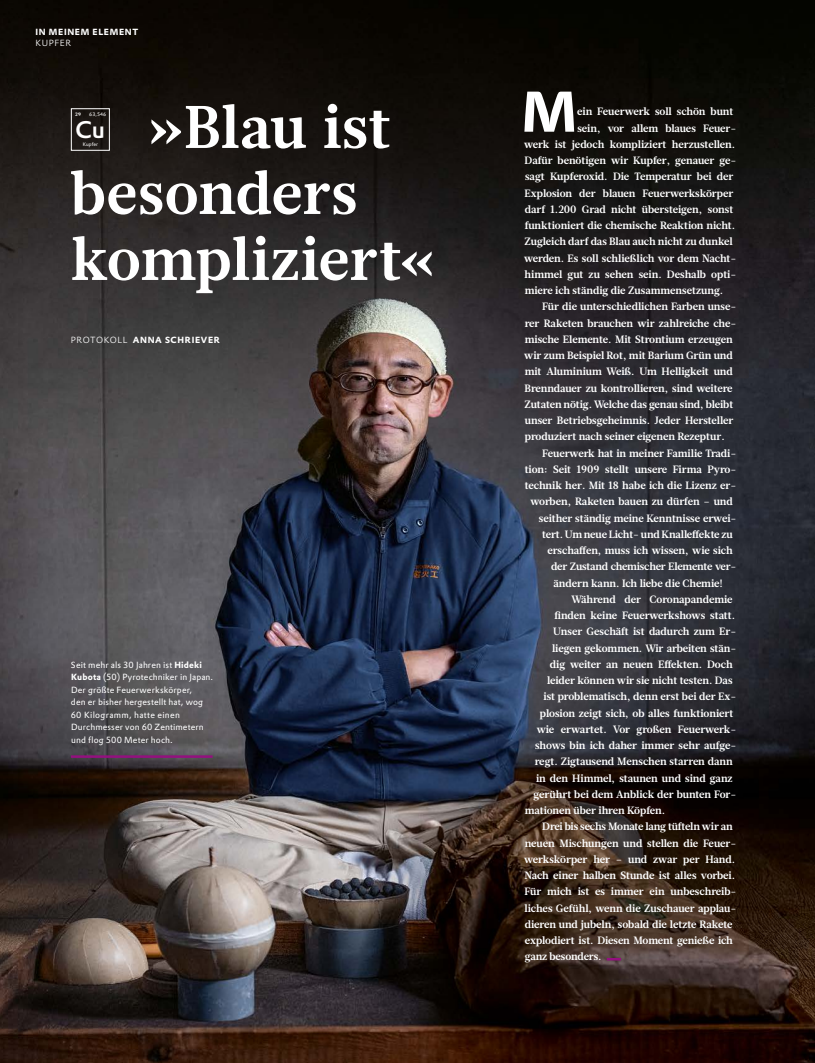
<style>
.page{position:relative;width:815px;height:1063px;background:#fff}
.page>*{position:absolute;margin:0;border:0;box-sizing:border-box;transform-origin:0 0}
.t1{font:700 60px/66px "Glosa Text";letter-spacing:.005em;color:#fff}
.t2{font:700 56.12px "Evonik Prokyon";color:#fff}
.t3{font:500 23.5px "Evonik Prokyon";color:#fff}
.t4{font:700 10.62px "Glosa Text";letter-spacing:-.01em;color:#fff}
.t5{font:8.75px/12.5px "Evonik Prokyon";letter-spacing:.015em;color:#fff}
.t6{font:700 8.75px "Evonik Prokyon";letter-spacing:.08em;color:#fff}
.t7{font:300 8.75px "Evonik Prokyon";letter-spacing:.07em;color:#fff}
.t8{font:5px "Evonik Prokyon";letter-spacing:.005em;color:#fff}
.t9{font:900 5px "Glosa Text";color:#fff}
.s1{font-weight:300}
.s2{font-weight:700}
</style>
<div class="page">
<img style="left:0;top:0;width:815px;height:1063px">
<div style="left:71px;top:108px;width:39px;height:43px;border:1px solid #fff"></div>
<hr style="left:71px;top:755px;width:142px;height:3px;background:#94107f">
<svg style="left:607px;top:958px;width:14px;height:2px"></svg>
<p class="t6" style="left:35px;top:25px;width:104px">IN MEINEM ELEMENT</p>
<p class="t7" style="left:35px;top:36px;width:37px">KUPFER</p>
<h1 class="t1" style="left:71px;top:95px;width:368px;text-indent:75px">»Blau ist besonders kompliziert«</h1>
<p class="t8" style="left:89px;top:111px;width:19px">63,546</p>
<p class="t9" style="left:75px;top:111px;width:7px">29</p>
<h3 class="t3" style="left:75px;top:111px;width:32px">Cu</h3>
<p class="t8" style="left:83px;top:141px;width:17px">Kupfer</p>
<p class="t6" style="left:71px;top:333px;width:151px"><span class="s1">PROTOKOLL</span> ANNA SCHRIEVER</p>
<p class="t5" style="left:71px;top:658px;width:144px">Seit mehr als 30 Jahren ist <span class="s2">Hideki<br>Kubota</span> (50) Pyrotechniker in Japan.<br>Der größte Feuerwerkskörper,<br>den er bisher hergestellt hat, wog<br>60 Kilogramm, hatte einen<br>Durchmesser von 60 Zentimetern und flog 500 Meter hoch.</p>
<h2 class="t2" style="left:522px;top:66px;width:56px">M</h2>
<p class="t4" style="left:577px;top:105px;width:158px">ein Feuerwerk soll schön bunt</p>
<p class="t4" style="left:577px;top:121px;width:161px">sein, vor allem blaues Feuer-</p>
<p class="t4" style="left:524px;top:137px;width:213px">werk ist jedoch kompliziert herzustellen.</p>
<p class="t4" style="left:525px;top:154px;width:213px">Dafür benötigen wir Kupfer, genauer ge-</p>
<p class="t4" style="left:525px;top:170px;width:210px">sagt Kupferoxid. Die Temperatur bei der</p>
<p class="t4" style="left:525px;top:186px;width:210px">Explosion der blauen Feuerwerkskörper</p>
<p class="t4" style="left:525px;top:202px;width:210px">darf 1.200 Grad nicht übersteigen, sonst</p>
<p class="t4" style="left:525px;top:218px;width:212px">funktioniert die chemische Reaktion nicht.</p>
<p class="t4" style="left:525px;top:235px;width:210px">Zugleich darf das Blau auch nicht zu dunkel</p>
<p class="t4" style="left:524px;top:251px;width:214px">werden. Es soll schließlich vor dem Nacht-</p>
<p class="t4" style="left:525px;top:267px;width:213px">himmel gut zu sehen sein. Deshalb opti-</p>
<p class="t4" style="left:525px;top:283px;width:200px">miere ich ständig die Zusammensetzung.</p>
<p class="t4" style="left:542px;top:300px;width:196px">Für die unterschiedlichen Farben unse-</p>
<p class="t4" style="left:525px;top:316px;width:213px">rer Raketen brauchen wir zahlreiche che-</p>
<p class="t4" style="left:525px;top:332px;width:209px">mische Elemente. Mit Strontium erzeugen</p>
<p class="t4" style="left:524px;top:348px;width:210px">wir zum Beispiel Rot, mit Barium Grün und</p>
<p class="t4" style="left:525px;top:365px;width:210px">mit Aluminium Weiß. Um Helligkeit und</p>
<p class="t4" style="left:525px;top:381px;width:210px">Brenndauer zu kontrollieren, sind weitere</p>
<p class="t4" style="left:525px;top:397px;width:210px">Zutaten nötig. Welche das genau sind, bleibt</p>
<p class="t4" style="left:525px;top:413px;width:210px">unser Betriebsgeheimnis. Jeder Hersteller</p>
<p class="t4" style="left:525px;top:430px;width:201px">produziert nach seiner eigenen Rezeptur.</p>
<p class="t4" style="left:542px;top:446px;width:196px">Feuerwerk hat in meiner Familie Tradi-</p>
<p class="t4" style="left:525px;top:462px;width:213px">tion: Seit 1909 stellt unsere Firma Pyro-</p>
<p class="t4" style="left:525px;top:478px;width:213px">technik her. Mit 18 habe ich die Lizenz er-</p>
<p class="t4" style="left:530px;top:495px;width:204px">worben, Raketen bauen zu dürfen – und</p>
<p class="t4" style="left:539px;top:511px;width:199px">seither ständig meine Kenntnisse erwei-</p>
<p class="t4" style="left:542px;top:527px;width:192px">tert. Um neue Licht- und Knalleffekte zu</p>
<p class="t4" style="left:547px;top:543px;width:187px">erschaffen, muss ich wissen, wie sich</p>
<p class="t4" style="left:551px;top:560px;width:187px">der Zustand chemischer Elemente ver-</p>
<p class="t4" style="left:554px;top:576px;width:171px">ändern kann. Ich liebe die Chemie!</p>
<p class="t4" style="left:572px;top:592px;width:162px">Während der Coronapandemie</p>
<p class="t4" style="left:554px;top:608px;width:182px">finden keine Feuerwerkshows statt.</p>
<p class="t4" style="left:553px;top:625px;width:185px">Unser Geschäft ist dadurch zum Er-</p>
<p class="t4" style="left:552px;top:641px;width:186px">liegen gekommen. Wir arbeiten stän-</p>
<p class="t4" style="left:550px;top:657px;width:184px">dig weiter an neuen Effekten. Doch</p>
<p class="t4" style="left:547px;top:673px;width:187px">leider können wir sie nicht testen. Das</p>
<p class="t4" style="left:543px;top:690px;width:194px">ist problematisch, denn erst bei der Ex-</p>
<p class="t4" style="left:540px;top:706px;width:195px">plosion zeigt sich, ob alles funktioniert</p>
<p class="t4" style="left:537px;top:722px;width:201px">wie erwartet. Vor großen Feuerwerk-</p>
<p class="t4" style="left:535px;top:738px;width:203px">shows bin ich daher immer sehr aufge-</p>
<p class="t4" style="left:535px;top:755px;width:199px">regt. Zigtausend Menschen starren dann</p>
<p class="t4" style="left:536px;top:771px;width:198px">in den Himmel, staunen und sind ganz</p>
<p class="t4" style="left:534px;top:787px;width:204px">gerührt bei dem Anblick der bunten For-</p>
<p class="t4" style="left:525px;top:803px;width:142px">mationen über ihren Köpfen.</p>
<p class="t4" style="left:542px;top:820px;width:192px">Drei bis sechs Monate lang tüfteln wir an</p>
<p class="t4" style="left:525px;top:836px;width:213px">neuen Mischungen und stellen die Feuer-</p>
<p class="t4" style="left:524px;top:852px;width:213px">werkskörper her – und zwar per Hand.</p>
<p class="t4" style="left:524px;top:868px;width:212px">Nach einer halben Stunde ist alles vorbei.</p>
<p class="t4" style="left:525px;top:885px;width:213px">Für mich ist es immer ein unbeschreib-</p>
<p class="t4" style="left:525px;top:901px;width:213px">liches Gefühl, wenn die Zuschauer applau-</p>
<p class="t4" style="left:525px;top:917px;width:209px">dieren und jubeln, sobald die letzte Rakete</p>
<p class="t4" style="left:525px;top:933px;width:209px">explodiert ist. Diesen Moment genieße ich</p>
<p class="t4" style="left:525px;top:950px;width:78px">ganz besonders.</p>
</div>
